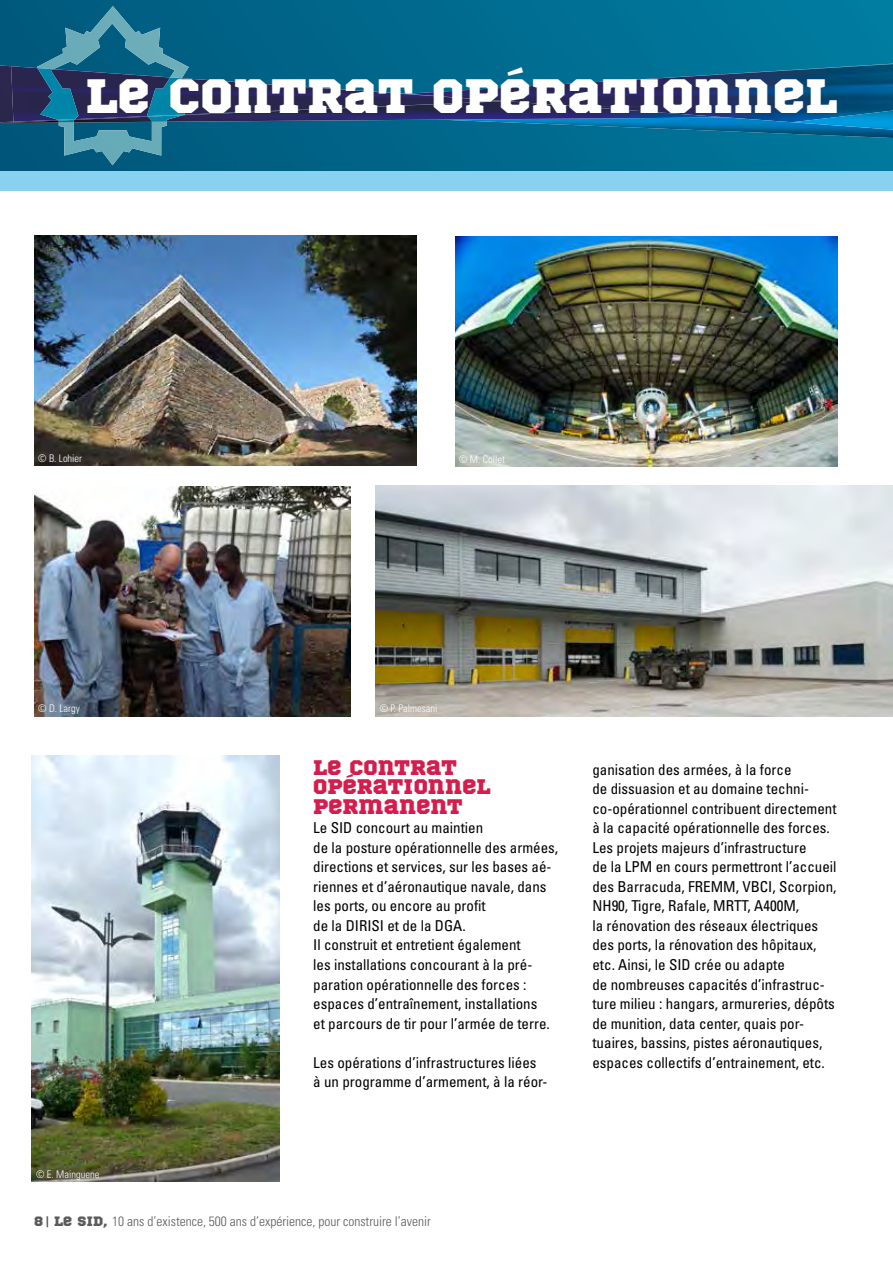
<style>
.page{position:relative;width:893px;height:1263px;background:#fff}
.page>*{position:absolute;margin:0;border:0;box-sizing:border-box;transform-origin:0 0}
.t1{font:48px "Sports World";color:#fff}
.t2{font:21px/19.5px "Sports World";color:#d41d4d}
.t3{font:condensed 15px/19.5px "Univers";color:#000}
.t4{font:300 condensed 13.5px "Univers";color:#5b5b5b}
.t5{font:300 condensed 10.5px "Univers";color:#fff}
.s1{font-family:"Sports World";font-weight:400;font-stretch:normal}
</style>
<div class="page">
<svg style="left:0;top:0;width:893px;height:171px;background:#006589"></svg>
<img style="left:167px;top:122px;width:273px;height:1px">
<img style="left:406px;top:12px;width:487px;height:65px">
<img style="left:0;top:64px;width:13px;height:58px">
<svg style="left:0;top:122px;width:13px;height:1px"></svg>
<img style="left:5px;top:123px;width:53px;height:1px">
<img style="left:671px;top:57px;width:121px;height:18px">
<img style="left:183px;top:107px;width:395px;height:15px">
<img style="left:719px;top:59px;width:73px;height:58px">
<img style="left:458px;top:75px;width:264px;height:32px">
<img style="left:578px;top:106px;width:144px;height:11px">
<img style="left:185px;top:78px;width:320px;height:37px">
<img style="left:440px;top:117px;width:352px;height:31px">
<img style="left:440px;top:119px;width:90px;height:1px">
<img style="left:185px;top:102px;width:310px;height:13px">
<div style="left:792px;top:134px;width:101px;height:37px;background:#00779b"></div>
<img style="left:792px;top:122px;width:101px;height:12px">
<img style="left:792px;top:16px;width:101px;height:106px">
<img style="left:11px;top:66px;width:26px;height:56px">
<img style="left:13px;top:120px;width:45px;height:1px">
<img style="left:13px;top:121px;width:45px;height:2px">
<img style="left:78px;top:78px;width:69px;height:38px">
<img style="left:78px;top:116px;width:70px;height:3px">
<svg style="left:37px;top:6px;width:152px;height:72px;background:#21728f"></svg>
<img style="left:37px;top:68px;width:41px;height:52px">
<img style="left:147px;top:77px;width:38px;height:40px">
<svg style="left:58px;top:119px;width:109px;height:46px;background:#2f7a94"></svg>
<img style="left:148px;top:115px;width:35px;height:7px">
<div style="left:0;top:171px;width:893px;height:20px;background:#89d1f0"></div>
<img style="left:34px;top:236px;width:383px;height:230px">
<img style="left:455px;top:236px;width:383px;height:231px">
<img style="left:376px;top:486px;width:516px;height:230px">
<img style="left:32px;top:755px;width:247px;height:426px">
<img style="left:34px;top:486px;width:316px;height:230px">
<h1 class="t1" style="left:85px;top:57px;width:754px">LE CONTRAT OPÉRATIONNEL</h1>
<p class="t5" style="left:38px;top:452px;width:45px">© B. Lohier</p>
<p class="t5" style="left:459px;top:453px;width:47px">© M. Collet</p>
<p class="t5" style="left:38px;top:702px;width:43px">© D. Largy</p>
<p class="t5" style="left:380px;top:702px;width:59px">© P. Palmesani</p>
<p class="t5" style="left:36px;top:1167px;width:65px">© E. Mainguene</p>
<h2 class="t2" style="left:313px;top:756px;width:179px">LE CONTRAT<br>OPÉRATIONNEL<br>PERMANENT</h2>
<p class="t3" style="left:313px;top:818px;width:246px">Le SID concourt au maintien<br>de la posture opérationnelle des armées, directions et services, sur les bases aé&shy;riennes et d’aéronautique navale, dans les ports, ou encore au profit<br>de la DIRISI et de la DGA.<br>Il construit et entretient également<br>les installations concourant à la pré&shy;paration opérationnelle des forces : espaces d’entraînement, installations<br>et parcours de tir pour l’armée de terre.</p>
<p class="t3" style="left:313px;top:1052px;width:236px">Les opérations d’infrastructures liées à un programme d’armement, à la réor-</p>
<p class="t4" style="left:34px;top:1213px;width:398px"><span class="s1">8 | LE SID,</span> 10 ans d’existence, 500 ans d’expérience, pour construire l’avenir</p>
<p class="t3" style="left:592px;top:760px;width:246px">ganisation des armées, à la force<br>de dissuasion et au domaine techni&shy;co-opérationnel contribuent directement à la capacité opérationnelle des forces.<br>Les projets majeurs d’infrastructure<br>de la LPM en cours permettront l’accueil des Barracuda, FREMM, VBCI, Scorpion, NH90, Tigre, Rafale, MRTT, A400M,<br>la rénovation des réseaux électriques des ports, la rénovation des hôpitaux, etc. Ainsi, le SID crée ou adapte<br>de nombreuses capacités d’infrastruc&shy;ture milieu : hangars, armureries, dépôts de munition, data center, quais por&shy;tuaires, bassins, pistes aéronautiques, espaces collectifs d’entrainement, etc.</p>
</div>
